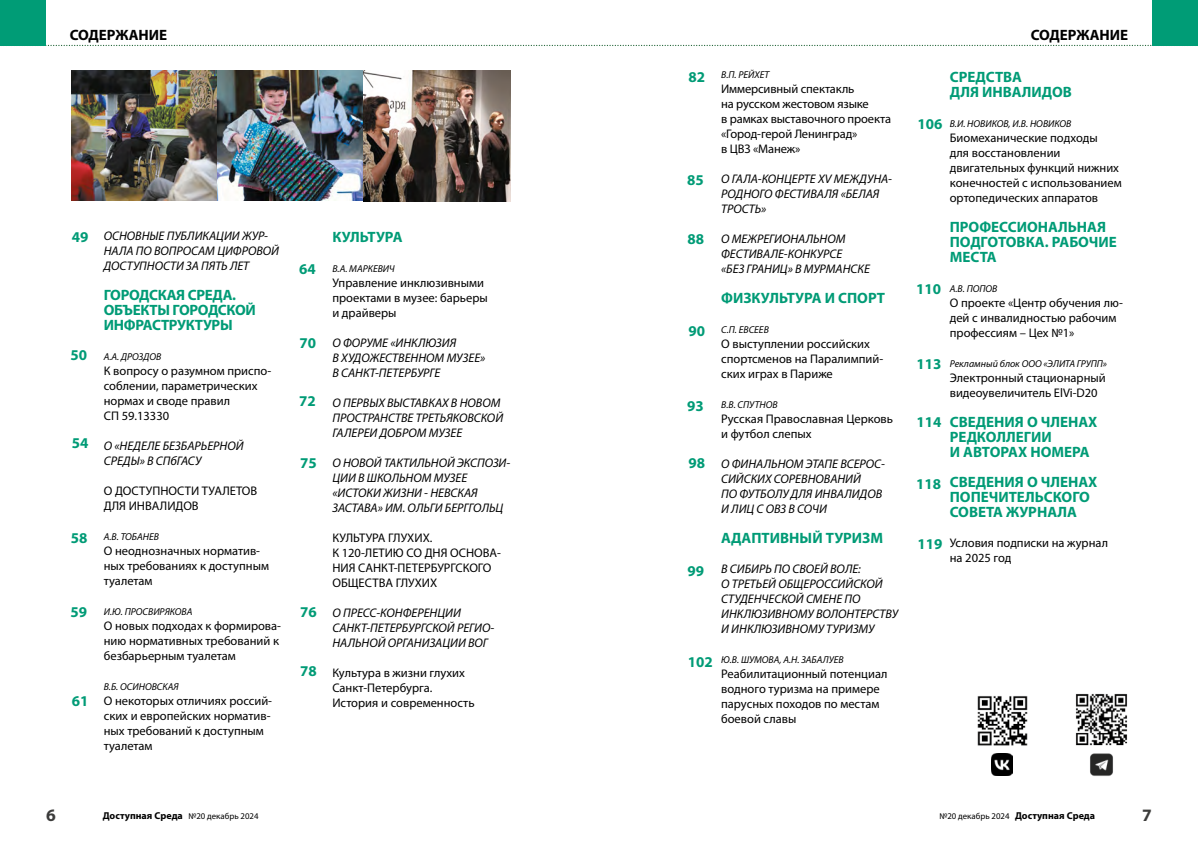
<style>
.page{position:relative;width:1198px;height:847px;background:#fff}
.page>*{position:absolute;margin:0;border:0;box-sizing:border-box;transform-origin:0 0}
.t1{font:700 17.5px "Myriad Pro";color:#3c3c3b}
.t2{font:700 15px/15px "Myriad Pro";color:#009b76}
.t3{font:700 15px/15px "Myriad Pro";letter-spacing:-.02em;color:#009b76}
.t4{font:700 15px "Myriad Pro";color:#000}
.t5{font:12.5px/15px "Myriad Pro";color:#000}
.t6{font:italic 12.5px/15px "Myriad Pro";color:#000}
.t7{font:italic 10px "Myriad Pro";color:#000}
.t8{font:700 10px "Myriad Pro";color:#000}
.t9{font:8.75px "Myriad Pro";color:#000}
.s1{font-weight:400;font-size:8.75px}
.s2{font-weight:700;font-size:10px}
</style>
<div class="page">
<svg style="left:46px;top:45px;width:1106px;height:1px"></svg>
<div style="left:0;top:0;width:46px;height:46px;background:#009c76"></div>
<div style="left:1152px;top:0;width:46px;height:46px;background:#009c76"></div>
<img style="left:977px;top:696px;width:51px;height:50px">
<img style="left:1075px;top:693px;width:53px;height:53px">
<img style="left:1090px;top:753px;width:23px;height:23px">
<img style="left:991px;top:754px;width:21px;height:21px">
<img style="left:71px;top:71px;width:439px;height:130px">
<p class="t4" style="left:70px;top:25px;width:99px">СОДЕРЖАНИЕ</p>
<p class="t4" style="left:1030px;top:25px;width:99px">СОДЕРЖАНИЕ</p>
<p class="t2" style="left:72px;top:229px;width:18px">49</p>
<p class="t2" style="left:71px;top:347px;width:18px">50</p>
<p class="t2" style="left:72px;top:435px;width:18px">54</p>
<p class="t2" style="left:71px;top:529px;width:18px">58</p>
<p class="t2" style="left:71px;top:603px;width:18px">59</p>
<p class="t2" style="left:72px;top:693px;width:18px">61</p>
<p class="t6" style="left:104px;top:228px;width:177px">ОСНОВНЫЕ ПУБЛИКАЦИИ ЖУР-<br>НАЛА ПО ВОПРОСАМ ЦИФРОВОЙ<br>ДОСТУПНОСТИ ЗА ПЯТЬ ЛЕТ</p>
<p class="t3" style="left:104px;top:287px;width:154px">ГОРОДСКАЯ СРЕДА.<br>ОБЪЕКТЫ ГОРОДСКОЙ<br>ИНФРАСТРУКТУРЫ</p>
<p class="t7" style="left:104px;top:350px;width:59px">А.А. ДРОЗДОВ</p>
<p class="t5" style="left:104px;top:363px;width:169px">К вопросу о разумном приспо&shy;соблении, параметрических нормах и своде правил<br>СП 59.13330</p>
<p class="t6" style="left:104px;top:438px;width:141px">О «НЕДЕЛЕ БЕЗБАРЬЕРНОЙ<br>СРЕДЫ» В СПбГАСУ</p>
<p class="t5" style="left:104px;top:483px;width:155px">О ДОСТУПНОСТИ ТУАЛЕТОВ<br>ДЛЯ ИНВАЛИДОВ</p>
<p class="t7" style="left:104px;top:530px;width:57px">А.В. ТОБАНЕВ</p>
<p class="t5" style="left:104px;top:543px;width:167px">О неоднозначных норматив&shy;ных требованиях к доступным туалетам</p>
<p class="t7" style="left:104px;top:605px;width:90px">И.Ю. ПРОСВИРЯКОВА</p>
<p class="t5" style="left:104px;top:618px;width:179px">О новых подходах к формирова&shy;нию нормативных требований к безбарьерным туалетам</p>
<p class="t7" style="left:104px;top:680px;width:76px">В.Б. ОСИНОВСКАЯ</p>
<p class="t5" style="left:104px;top:693px;width:170px">О некоторых отличиях россий&shy;ских и европейских норматив&shy;ных требований к доступным туалетам</p>
<p class="t2" style="left:299px;top:261px;width:18px">64</p>
<p class="t2" style="left:299px;top:335px;width:18px">70</p>
<p class="t2" style="left:299px;top:393px;width:18px">72</p>
<p class="t2" style="left:300px;top:455px;width:18px">75</p>
<p class="t2" style="left:300px;top:603px;width:18px">76</p>
<p class="t2" style="left:300px;top:663px;width:18px">78</p>
<p class="t2" style="left:332px;top:229px;width:72px">КУЛЬТУРА</p>
<p class="t7" style="left:332px;top:262px;width:64px">В.А. МАРКЕВИЧ</p>
<p class="t5" style="left:332px;top:275px;width:157px">Управление инклюзивными проектами в музее: барьеры и драйверы</p>
<p class="t6" style="left:332px;top:335px;width:154px">О ФОРУМЕ «ИНКЛЮЗИЯ<br>В ХУДОЖЕСТВЕННОМ МУЗЕЕ»<br>В САНКТ-ПЕТЕРБУРГЕ</p>
<p class="t6" style="left:332px;top:395px;width:172px">О ПЕРВЫХ ВЫСТАВКАХ В НОВОМ<br>ПРОСТРАНСТВЕ ТРЕТЬЯКОВСКОЙ<br>ГАЛЕРЕИ ДОБРОМ МУЗЕЕ</p>
<p class="t6" style="left:332px;top:455px;width:179px">О НОВОЙ ТАКТИЛЬНОЙ ЭКСПОЗИ-<br>ЦИИ В ШКОЛЬНОМ МУЗЕЕ «ИСТОКИ ЖИЗНИ - НЕВСКАЯ<br>ЗАСТАВА» ИМ. ОЛЬГИ БЕРГГОЛЬЦ</p>
<p class="t5" style="left:332px;top:530px;width:170px">КУЛЬТУРА ГЛУХИХ.<br>К 120-ЛЕТИЮ СО ДНЯ ОСНОВА-<br>НИЯ САНКТ-ПЕТЕРБУРГСКОГО<br>ОБЩЕСТВА ГЛУХИХ</p>
<p class="t6" style="left:332px;top:605px;width:163px">О ПРЕСС-КОНФЕРЕНЦИИ<br>САНКТ-ПЕТЕРБУРГСКОЙ РЕГИО-<br>НАЛЬНОЙ ОРГАНИЗАЦИИ ВОГ</p>
<p class="t5" style="left:332px;top:665px;width:144px">Культура в жизни глухих<br>Санкт-Петербурга.<br>История и современность</p>
<p class="t2" style="left:688px;top:69px;width:18px">82</p>
<p class="t2" style="left:687px;top:172px;width:18px">85</p>
<p class="t2" style="left:687px;top:231px;width:18px">88</p>
<p class="t2" style="left:688px;top:323px;width:18px">90</p>
<p class="t2" style="left:687px;top:397px;width:18px">93</p>
<p class="t2" style="left:688px;top:455px;width:18px">98</p>
<p class="t2" style="left:687px;top:563px;width:18px">99</p>
<p class="t2" style="left:688px;top:654px;width:26px">102</p>
<p class="t7" style="left:721px;top:69px;width:50px">В.П. РЕЙХЕТ</p>
<p class="t5" style="left:721px;top:81px;width:171px">Иммерсивный спектакль<br>на русском жестовом языке<br>в рамках выставочного проекта «Город-герой Ленинград»<br>в ЦВЗ «Манеж»</p>
<p class="t6" style="left:721px;top:171px;width:172px">О ГАЛА-КОНЦЕРТЕ XV МЕЖДУНА-<br>РОДНОГО ФЕСТИВАЛЯ «БЕЛАЯ<br>ТРОСТЬ»</p>
<p class="t6" style="left:721px;top:231px;width:150px">О МЕЖРЕГИОНАЛЬНОМ<br>ФЕСТИВАЛЕ-КОНКУРСЕ<br>«БЕЗ ГРАНИЦ» В МУРМАНСКЕ</p>
<p class="t2" style="left:721px;top:290px;width:165px">ФИЗКУЛЬТУРА И СПОРТ</p>
<p class="t7" style="left:721px;top:324px;width:49px">С.П. ЕВСЕЕВ</p>
<p class="t5" style="left:721px;top:336px;width:163px">О выступлении российских спортсменов на Паралимпий&shy;ских играх в Париже</p>
<p class="t7" style="left:721px;top:399px;width:58px">В.В. СПУТНОВ</p>
<p class="t5" style="left:721px;top:411px;width:173px">Русская Православная Церковь и футбол слепых</p>
<p class="t6" style="left:721px;top:456px;width:165px">О ФИНАЛЬНОМ ЭТАПЕ ВСЕРОС-<br>СИЙСКИХ СОРЕВНОВАНИЙ<br>ПО ФУТБОЛУ ДЛЯ ИНВАЛИДОВ<br>И ЛИЦ С ОВЗ В СОЧИ</p>
<p class="t2" style="left:721px;top:530px;width:163px">АДАПТИВНЫЙ ТУРИЗМ</p>
<p class="t6" style="left:721px;top:561px;width:178px">В СИБИРЬ ПО СВОЕЙ ВОЛЕ:<br>О ТРЕТЬЕЙ ОБЩЕРОССИЙСКОЙ<br>СТУДЕНЧЕСКОЙ СМЕНЕ ПО<br>ИНКЛЮЗИВНОМУ ВОЛОНТЕРСТВУ<br>И ИНКЛЮЗИВНОМУ ТУРИЗМУ</p>
<p class="t7" style="left:721px;top:654px;width:124px">Ю.В. ШУМОВА, А.Н. ЗАБАЛУЕВ</p>
<p class="t5" style="left:721px;top:666px;width:168px">Реабилитационный потенциал водного туризма на примере парусных походов по местам боевой славы</p>
<p class="t2" style="left:950px;top:69px;width:124px">СРЕДСТВА<br>ДЛЯ ИНВАЛИДОВ</p>
<p class="t7" style="left:950px;top:118px;width:123px">В.И. НОВИКОВ, И.В. НОВИКОВ</p>
<p class="t5" style="left:950px;top:130px;width:173px">Биомеханические подходы<br>для восстановлении двигательных функций нижних конечностей с использованием ортопедических аппаратов</p>
<p class="t2" style="left:950px;top:219px;width:169px">ПРОФЕССИОНАЛЬНАЯ<br>ПОДГОТОВКА. РАБОЧИЕ<br>МЕСТА</p>
<p class="t7" style="left:950px;top:283px;width:49px">А.В. ПОПОВ</p>
<p class="t5" style="left:950px;top:295px;width:174px">О проекте «Центр обучения лю&shy;дей с инвалидностью рабочим профессиям – Цех №1»</p>
<p class="t7" style="left:950px;top:358px;width:159px">Рекламный блок ООО «ЭЛИТА ГРУПП»</p>
<p class="t5" style="left:950px;top:370px;width:157px">Электронный стационарный видеоувеличитель ElVi-D20</p>
<p class="t2" style="left:950px;top:414px;width:149px">СВЕДЕНИЯ О ЧЛЕНАХ<br>РЕДКОЛЛЕГИИ<br>И АВТОРАХ НОМЕРА</p>
<p class="t2" style="left:950px;top:474px;width:149px">СВЕДЕНИЯ О ЧЛЕНАХ<br>ПОПЕЧИТЕЛЬСКОГО<br>СОВЕТА ЖУРНАЛА</p>
<p class="t5" style="left:950px;top:535px;width:160px">Условия подписки на журнал на 2025 год</p>
<p class="t2" style="left:917px;top:116px;width:26px">106</p>
<p class="t2" style="left:916px;top:281px;width:26px">110</p>
<p class="t2" style="left:916px;top:356px;width:26px">113</p>
<p class="t2" style="left:916px;top:414px;width:26px">114</p>
<p class="t2" style="left:916px;top:475px;width:26px">118</p>
<p class="t2" style="left:917px;top:536px;width:26px">119</p>
<h1 class="t1" style="left:46px;top:804px;width:11px">6</h1>
<p class="t8" style="left:103px;top:809px;width:157px">Доступная Среда <span class="s1">№20 декабрь 2024</span></p>
<p class="t9" style="left:939px;top:811px;width:157px">№20 декабрь 2024 <span class="s2">Доступная Среда</span></p>
<h1 class="t1" style="left:1142px;top:804px;width:11px">7</h1>
</div>
